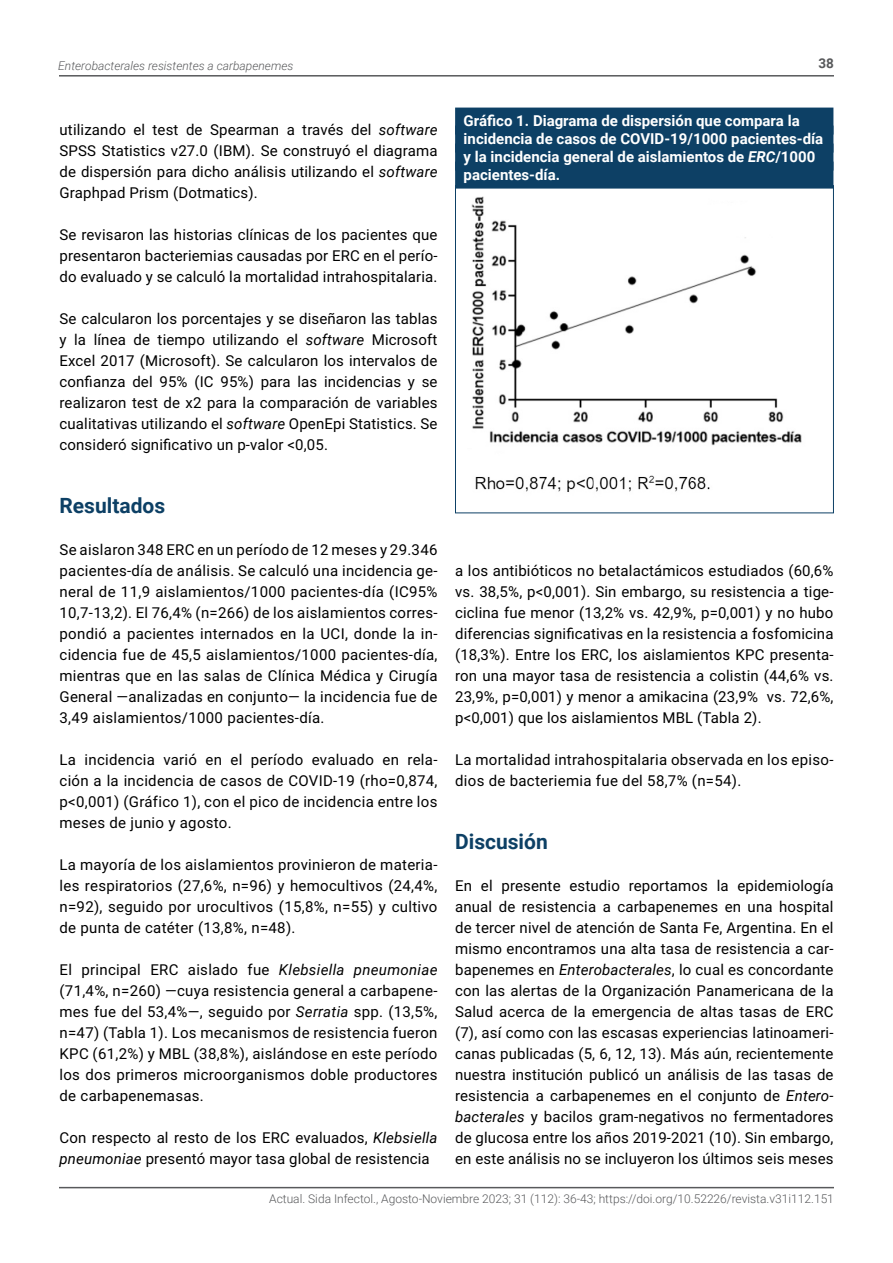
<style>
.page{position:relative;width:893px;height:1263px;background:#fff}
.page>*{position:absolute;margin:0;border:0;box-sizing:border-box;transform-origin:0 0}
.t1{font:700 21px "Roboto";color:#0d4065}
.t2{font:15px/21px "Roboto";letter-spacing:.01em;color:#000;text-align:justify}
.t3{font:700 15px/18px "Roboto";color:#fff}
.t4{font:700 13.5px "Roboto";color:#58595b}
.t5{font:300 12px "Roboto";color:#58595b}
.t6{font:italic 300 12px "Roboto";color:#58595b}
.s1{font-style:italic}
</style>
<div class="page">
<hr style="left:59px;top:75px;width:775px;height:2px;background:#58595b">
<hr style="left:59px;top:1187px;width:775px;height:1px;background:#58595b">
<img style="left:471px;top:196px;width:331px;height:296px">
<div style="left:455px;top:108px;width:378px;height:27px;background:#0d4065"></div>
<div style="left:455px;top:126px;width:378px;height:27px;background:#0d4065"></div>
<div style="left:455px;top:144px;width:378px;height:27px;background:#0d4065"></div>
<div style="left:455px;top:162px;width:378px;height:27px;background:#0d4065"></div>
<p class="t6" style="left:58px;top:58px;width:237px">Enterobacterales resistentes a carbapenemes</p>
<p class="t4" style="left:818px;top:54px;width:17px">38</p>
<p class="t2" style="left:60px;top:119px;width:379px">utilizando el test de Spearman a través del <span class="s1">software </span>SPSS Statistics v27.0 (IBM). Se construyó el diagrama de dispersión para dicho análisis utilizando el <span class="s1">software </span>Graphpad Prism (Dotmatics).</p>
<p class="t2" style="left:60px;top:224px;width:379px">Se revisaron las historias clínicas de los pacientes que presentaron bacteriemias causadas por ERC en el perío&shy;do evaluado y se calculó la mortalidad intrahospitalaria.</p>
<p class="t2" style="left:60px;top:308px;width:379px">Se calcularon los porcentajes y se diseñaron las tablas y la línea de tiempo utilizando el <span class="s1">software</span> Microsoft Excel 2017 (Microsoft). Se calcularon los intervalos de confianza del 95% (IC 95%) para las incidencias y se realizaron test de χ2 para la comparación de variables cualitativas utilizando el <span class="s1">software</span> OpenEpi Statistics. Se consideró significativo un p-valor &lt;0,05.</p>
<h1 class="t1" style="left:60px;top:491px;width:107px">Resultados</h1>
<p class="t2" style="left:60px;top:539px;width:380px">Se aislaron 348 ERC en un período de 12 meses y 29.346 pacientes-día de análisis. Se calculó una incidencia ge&shy;neral de 11,9 aislamientos/1000 pacientes-día (IC95% 10,7-13,2). El 76,4% (n=266) de los aislamientos corres&shy;pondió a pacientes internados en la UCI, donde la in&shy;cidencia fue de 45,5 aislamientos/1000 pacientes-día, mientras que en las salas de Clínica Médica y Cirugía General —analizadas en conjunto— la incidencia fue de 3,49 aislamientos/1000 pacientes-día.</p>
<p class="t2" style="left:60px;top:749px;width:379px">La incidencia varió en el período evaluado en rela&shy;ción a la incidencia de casos de COVID-19 (rho=0,874, p&lt;0,001) (Gráfico 1), con el pico de incidencia entre los meses de junio y agosto.</p>
<p class="t2" style="left:60px;top:854px;width:379px">La mayoría de los aislamientos provinieron de materia&shy;les respiratorios (27,6%, n=96) y hemocultivos (24,4%, n=92), seguido por urocultivos (15,8%, n=55) y cultivo de punta de catéter (13,8%, n=48).</p>
<p class="t2" style="left:60px;top:959px;width:379px">El principal ERC aislado fue <span class="s1">Klebsiella pneumoniae </span>(71,4%, n=260) —cuya resistencia general a carbapene&shy;mes fue del 53,4%—, seguido por <span class="s1">Serratia</span> spp. (13,5%, n=47) (Tabla 1). Los mecanismos de resistencia fueron KPC (61,2%) y MBL (38,8%), aislándose en este período los dos primeros microorganismos doble productores de carbapenemasas.</p>
<p class="t2" style="left:60px;top:1127px;width:379px">Con respecto al resto de los ERC evaluados, <span class="s1">Klebsiella pneumoniae</span> presentó mayor tasa global de resistencia</p>
<p class="t3" style="left:464px;top:111px;width:361px">Gráfico 1. Diagrama de dispersión que compara la incidencia de casos de COVID-19/1000 pacientes-día y la incidencia general de aislamientos de <span class="s1">ERC</span>/1000 pacientes-día.</p>
<p class="t2" style="left:455px;top:560px;width:380px">a los antibióticos no betalactámicos estudiados (60,6% vs. 38,5%, p&lt;0,001). Sin embargo, su resistencia a tige&shy;ciclina fue menor (13,2% vs. 42,9%, p=0,001) y no hubo diferencias significativas en la resistencia a fosfomicina (18,3%). Entre los ERC, los aislamientos KPC presenta&shy;ron una mayor tasa de resistencia a colistin (44,6% vs.<br>23,9%, p=0,001) y menor a amikacina (23,9% vs. 72,6%, p&lt;0,001) que los aislamientos MBL (Tabla 2).</p>
<p class="t2" style="left:455px;top:749px;width:380px">La mortalidad intrahospitalaria observada en los episo&shy;dios de bacteriemia fue del 58,7% (n=54).</p>
<h1 class="t1" style="left:455px;top:827px;width:94px">Discusión</h1>
<p class="t2" style="left:455px;top:875px;width:380px">En el presente estudio reportamos la epidemiología anual de resistencia a carbapenemes en una hospital de tercer nivel de atención de Santa Fe, Argentina. En el mismo encontramos una alta tasa de resistencia a car&shy;bapenemes en <span class="s1">Enterobacterales</span>, lo cual es concordante con las alertas de la Organización Panamericana de la Salud acerca de la emergencia de altas tasas de ERC (7), así como con las escasas experiencias latinoameri&shy;canas publicadas (5, 6, 12, 13). Más aún, recientemente nuestra institución publicó un análisis de las tasas de resistencia a carbapenemes en el conjunto de <span class="s1">Entero&shy;bacterales</span> y bacilos gram-negativos no fermentadores de glucosa entre los años 2019-2021 (10). Sin embargo, en este análisis no se incluyeron los últimos seis meses</p>
<p class="t5" style="left:269px;top:1190px;width:566px">Actual. Sida Infectol., Agosto-Noviembre 2023; 31 (112): 36-43; https://doi.org/10.52226/revista.v31i112.151</p>
</div>
